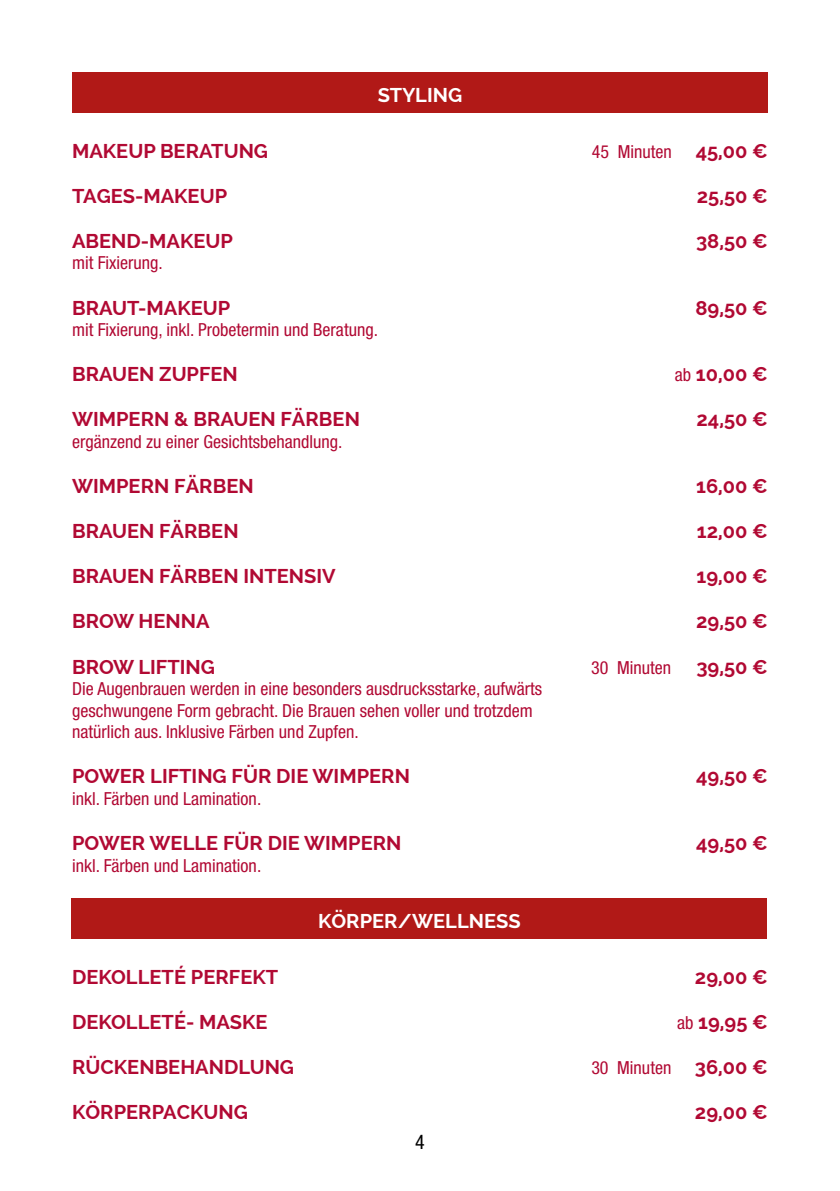
<style>
.page{position:relative;width:840px;height:1191px;background:#fff}
.page>*{position:absolute;margin:0;border:0;box-sizing:border-box;transform-origin:0 0}
.t1{font:700 20px "Raleway";color:#b10933}
.t2{font:700 20px "Raleway";color:#fff}
.t3{font:condensed 20px "Helvetica Neue LT Pro";color:#000}
.t4{font:condensed 18px/21.6px "Helvetica Neue LT Pro";color:#b10933}
.s1{font-family:"Raleway";font-weight:700;font-stretch:normal;font-size:20px}
.s2{font-family:"Helvetica Neue LT Pro";font-weight:400;font-stretch:condensed;font-size:18px}
</style>
<div class="page">
<div style="left:72px;top:72px;width:695px;height:40px;background:#b11917"></div>
<div style="left:71px;top:898px;width:695px;height:40px;background:#b11917"></div>
<p class="t2" style="left:377px;top:83px;width:86px">STYLING</p>
<p class="t1" style="left:72px;top:139px;width:197px">MAKEUP BERATUNG</p>
<p class="t4" style="left:591px;top:140px;width:177px">45 Minuten <span class="s1">45,00 €</span></p>
<p class="t1" style="left:72px;top:184px;width:156px">TAGES-MAKEUP</p>
<p class="t1" style="left:696px;top:184px;width:72px">25,50 €</p>
<p class="t1" style="left:72px;top:229px;width:162px">ABEND-MAKEUP</p>
<p class="t4" style="left:72px;top:252px;width:92px">mit Fixierung.</p>
<p class="t1" style="left:72px;top:296px;width:160px">BRAUT-MAKEUP</p>
<p class="t4" style="left:72px;top:319px;width:307px">mit Fixierung, inkl. Probetermin und Beratung.</p>
<p class="t1" style="left:695px;top:229px;width:73px">38,50 €</p>
<p class="t1" style="left:695px;top:296px;width:74px">89,50 €</p>
<p class="t1" style="left:72px;top:363px;width:167px">BRAUEN ZUPFEN</p>
<p class="t1" style="left:674px;top:363px;width:94px"><span class="s2">ab</span> 10,00 €</p>
<p class="t1" style="left:72px;top:408px;width:289px">WIMPERN &amp; BRAUEN FÄRBEN</p>
<p class="t4" style="left:72px;top:430px;width:272px">ergänzend zu einer Gesichtsbehandlung.</p>
<p class="t1" style="left:696px;top:408px;width:73px">24,50 €</p>
<p class="t1" style="left:72px;top:474px;width:183px">WIMPERN FÄRBEN</p>
<p class="t1" style="left:695px;top:474px;width:73px">16,00 €</p>
<p class="t1" style="left:72px;top:520px;width:168px">BRAUEN FÄRBEN</p>
<p class="t1" style="left:696px;top:520px;width:72px">12,00 €</p>
<p class="t1" style="left:72px;top:565px;width:265px">BRAUEN FÄRBEN INTENSIV</p>
<p class="t1" style="left:696px;top:565px;width:73px">19,00 €</p>
<p class="t1" style="left:72px;top:610px;width:139px">BROW HENNA</p>
<p class="t1" style="left:695px;top:610px;width:73px">29,50 €</p>
<p class="t1" style="left:72px;top:655px;width:144px">BROW LIFTING</p>
<p class="t4" style="left:72px;top:678px;width:471px">Die Augenbrauen werden in eine besonders ausdrucksstarke, aufwärts geschwungene Form gebracht. Die Brauen sehen voller und trotzdem natürlich aus. Inklusive Färben und Zupfen.</p>
<p class="t1" style="left:72px;top:765px;width:339px">POWER LIFTING FÜR DIE WIMPERN</p>
<p class="t4" style="left:72px;top:787px;width:191px">inkl. Färben und Lamination.</p>
<p class="t1" style="left:72px;top:831px;width:331px">POWER WELLE FÜR DIE WIMPERN</p>
<p class="t4" style="left:72px;top:854px;width:191px">inkl. Färben und Lamination.</p>
<p class="t2" style="left:318px;top:909px;width:204px">KÖRPER/WELLNESS</p>
<p class="t4" style="left:591px;top:656px;width:81px">30 Minuten</p>
<p class="t1" style="left:696px;top:655px;width:73px">39,50 €</p>
<p class="t1" style="left:695px;top:765px;width:73px">49,50 €</p>
<p class="t1" style="left:695px;top:831px;width:73px">49,50 €</p>
<p class="t1" style="left:72px;top:965px;width:207px">DEKOLLETÉ PERFEKT</p>
<p class="t1" style="left:694px;top:965px;width:74px">29,00 €</p>
<p class="t1" style="left:72px;top:1010px;width:197px">DEKOLLETÉ- MASKE</p>
<p class="t1" style="left:676px;top:1010px;width:92px"><span class="s2">ab</span> 19,95 €</p>
<p class="t1" style="left:72px;top:1055px;width:223px">RÜCKENBEHANDLUNG</p>
<p class="t4" style="left:591px;top:1056px;width:178px">30 Minuten <span class="s1">36,00 €</span></p>
<p class="t1" style="left:72px;top:1100px;width:177px">KÖRPERPACKUNG</p>
<p class="t1" style="left:694px;top:1100px;width:74px">29,00 €</p>
<p class="t3" style="left:415px;top:1129px;width:11px">4</p>
</div>
